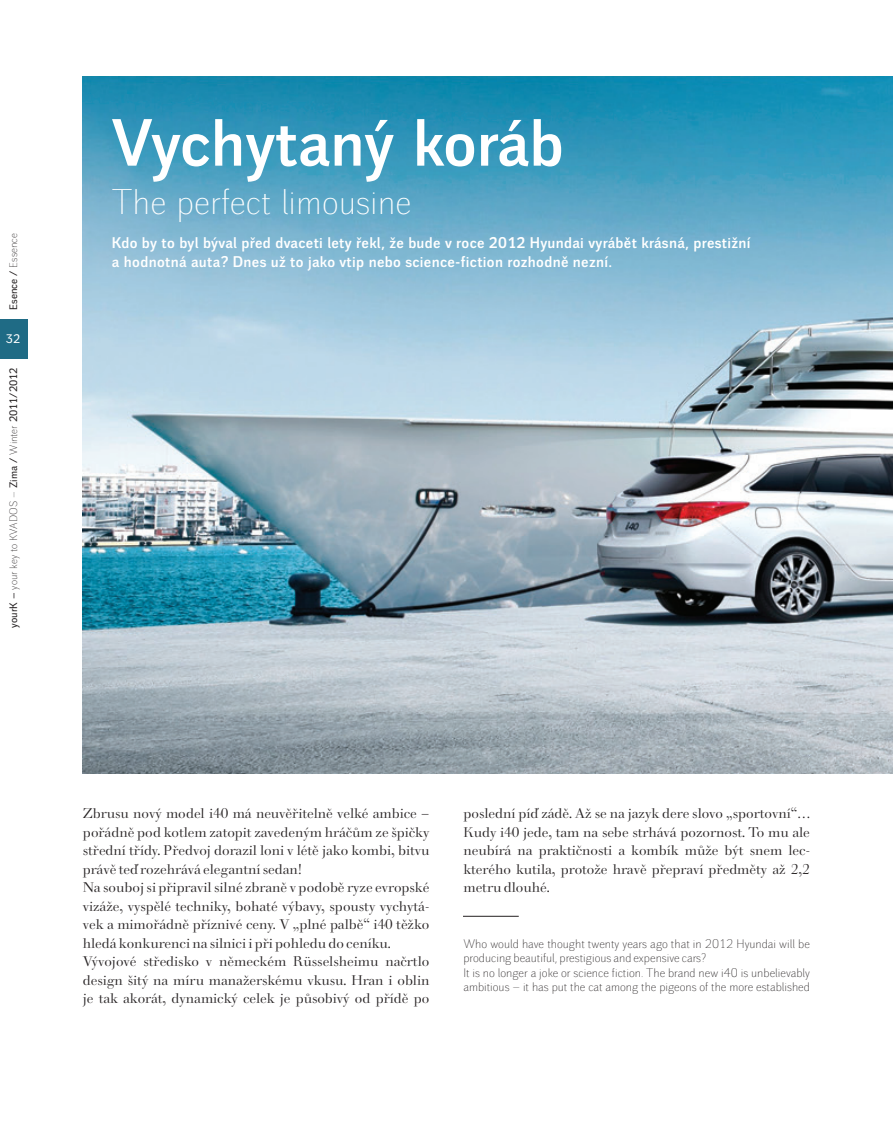
<style>
.page{position:relative;width:893px;height:1127px;background:#fff}
.page>*{position:absolute;margin:0;border:0;box-sizing:border-box;transform-origin:0 0}
.t1{font:700 64.5px "Walbaum Grotesk 32 Pro";color:#fff}
.t2{font:34.5px "Walbaum Grotesk 31 Pro";color:#fff}
.t3{font:700 15px/18.6px "Walbaum Grotesk 32 Pro";letter-spacing:.02em;color:#fff}
.t4{font:13.5px/18.5px "Walbaum 120 Pro";color:#231f20;text-align:justify}
.t5{font:12px/14.5px "Walbaum Grotesk 31 Pro";color:#231f20}
.t6{font:12px "Walbaum Grotesk 33 Pro";color:#fff}
.t7{font:10.5px "Walbaum Grotesk 31 Pro";color:#231f20}
.t8{font:10.5px "Walbaum Grotesk 33 Pro";color:#231f20}
.s1{font-family:"Walbaum Grotesk 31 Pro"}
.s2{font-family:"Walbaum Grotesk 33 Pro"}
</style>
<div class="page">
<div style="left:0;top:319px;width:28px;height:39px;background:#1f6b85"></div>
<img style="left:83px;top:77px;width:810px;height:697px">
<hr style="left:463px;top:916px;width:56px;height:1px;background:#231f20">
<p class="t8" style="left:10px;top:310px;width:78px;rotate:-90deg">Esence / <span class="s1">Essence</span></p>
<p class="t6" style="left:6px;top:334px;width:16px">32</p>
<p class="t7" style="left:10px;top:628px;width:262px;rotate:-90deg"><span class="s2">yourK –</span> your key to KVADOS – <span class="s2">Zima /</span> Winter <span class="s2">2011/2012</span></p>
<h1 class="t1" style="left:112px;top:119px;width:453px">Vychytaný koráb</h1>
<h2 class="t2" style="left:112px;top:189px;width:301px">The perfect limousine</h2>
<p class="t3" style="left:112px;top:235px;width:640px">Kdo by to byl býval před dvaceti lety řekl, že bude v roce 2012 Hyundai vyrábět krásná, prestižní a hodnotná auta? Dnes už to jako vtip nebo science-fiction rozhodně nezní.</p>
<p class="t4" style="left:83px;top:806px;width:348px">Zbrusu nový model i40 má neuvěřitelně velké ambice –</p>
<p class="t4" style="left:463px;top:806px;width:348px">poslední píď zádě. Až se na jazyk dere slovo „sportovní“…</p>
<p class="t4" style="left:83px;top:824px;width:348px">pořádně pod kotlem zatopit zavedeným hráčům ze špičky</p>
<p class="t4" style="left:463px;top:824px;width:348px">Kudy i40 jede, tam na sebe strhává pozornost. To mu ale</p>
<p class="t4" style="left:83px;top:843px;width:348px">střední třídy. Předvoj dorazil loni v létě jako kombi, bitvu</p>
<p class="t4" style="left:463px;top:843px;width:348px">neubírá na praktičnosti a kombík může být snem lec-</p>
<p class="t4" style="left:83px;top:861px;width:221px">právě teď rozehrává elegantní sedan!</p>
<p class="t4" style="left:463px;top:861px;width:348px">kterého kutila, protože hravě přepraví předměty až 2,2</p>
<p class="t4" style="left:83px;top:880px;width:348px">Na souboj si připravil silné zbraně v podobě ryze evropské</p>
<p class="t4" style="left:463px;top:880px;width:88px">metru dlouhé.</p>
<p class="t4" style="left:83px;top:898px;width:348px">vizáže, vyspělé techniky, bohaté výbavy, spousty vychytá&shy;vek a mimořádně příznivé ceny. V „plné palbě“ i40 těžko hledá konkurenci na silnici i při pohledu do ceníku.</p>
<p class="t5" style="left:463px;top:937px;width:348px">Who would have thought twenty years ago that in 2012 Hyundai will be</p>
<p class="t4" style="left:83px;top:954px;width:348px">Vývojové středisko v německém Rüsselsheimu načrtlo</p>
<p class="t5" style="left:463px;top:952px;width:348px">producing beautiful, prestigious and expensive cars?<br>It is no longer a joke or science fiction. The brand new i40 is unbelievably</p>
<p class="t4" style="left:83px;top:972px;width:348px">design šitý na míru manažerskému vkusu. Hran i oblin</p>
<p class="t5" style="left:463px;top:981px;width:348px">ambitious – it has put the cat among the pigeons of the more established</p>
<p class="t4" style="left:83px;top:991px;width:348px">je tak akorát, dynamický celek je působivý od přídě po</p>
</div>
